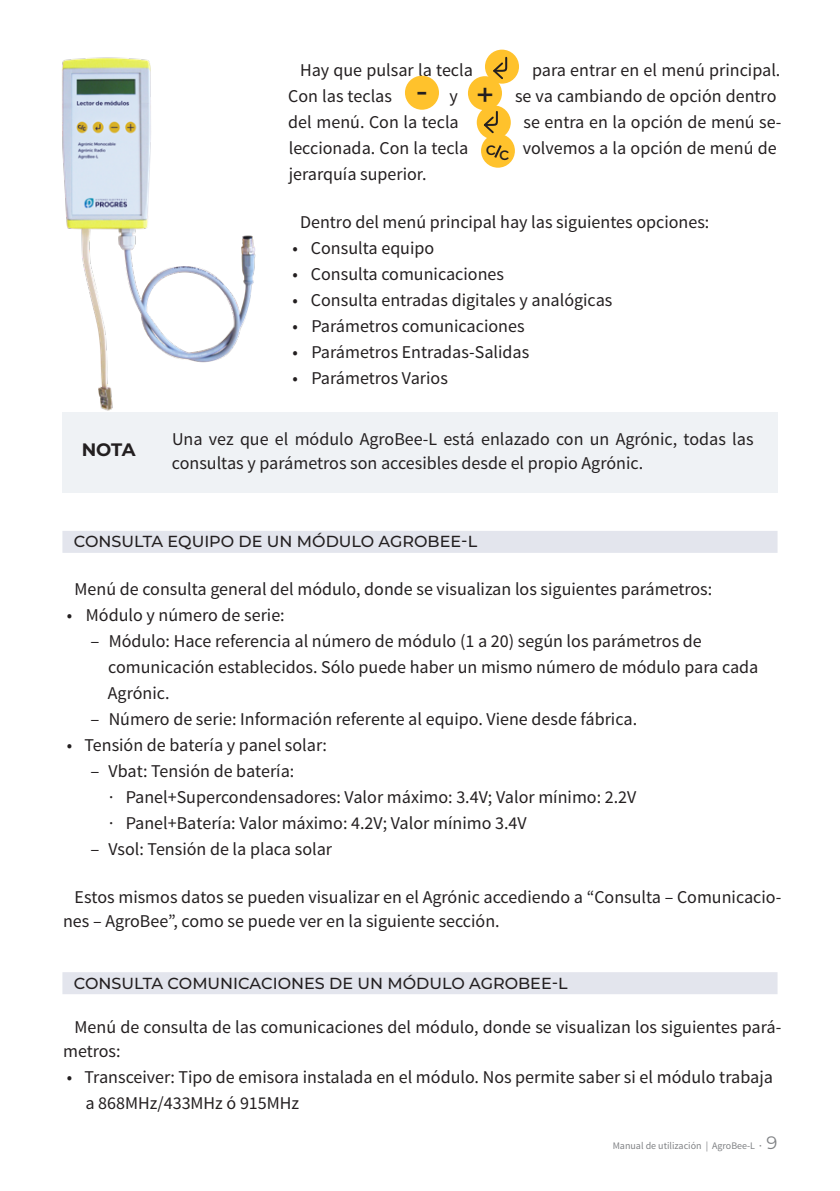
<style>
.page{position:relative;width:840px;height:1191px;background:#fff}
.page>*{position:absolute;margin:0;border:0;box-sizing:border-box;transform-origin:0 0}
.t1{font:500 32px "Montserrat";color:#231f20}
.t2{font:18px/24px "Source Sans Pro";color:#231f20}
.t3{font:700 18px "Montserrat";color:#231f20}
.t4{font:500 18px "Montserrat";color:#231f20}
.t5{font:500 16px "Montserrat";color:#231f20}
.t6{font:10px "Source Sans Pro";color:#808285}
.s1{font-weight:600}
.s2{font-family:"Montserrat";font-size:18px}
</style>
<div class="page">
<div style="left:62px;top:412px;width:715px;height:80px;background:#eff2f5"></div>
<div style="left:467px;top:76px;width:34px;height:34px;background:#ffc22c;border-radius:50%"></div>
<div style="left:405px;top:76px;width:34px;height:34px;background:#ffc22c;border-radius:50%"></div>
<div style="left:480px;top:134px;width:34px;height:34px;background:#ffc22c;border-radius:50%"></div>
<svg style="left:494px;top:145px;width:7px;height:13px"></svg>
<div style="left:476px;top:105px;width:34px;height:34px;background:#ffc22c;border-radius:50%"></div>
<svg style="left:481px;top:110px;width:17px;height:25px"></svg>
<div style="left:484px;top:50px;width:34px;height:34px;background:#ffc22c;border-radius:50%"></div>
<svg style="left:493px;top:56px;width:15px;height:23px"></svg>
<div style="left:62px;top:531px;width:715px;height:22px;background:#e3e5ed"></div>
<div style="left:62px;top:972px;width:715px;height:22px;background:#e3e5ed"></div>
<img style="left:62px;top:57px;width:194px;height:354px">
<p class="t3" style="left:82px;top:437px;width:55px">NOTA</p>
<p class="t2" style="left:300px;top:58px;width:174px">Hay que pulsar la tecla</p>
<p class="t2" style="left:531px;top:58px;width:250px">para entrar en el menú principal.</p>
<p class="t2" style="left:288px;top:84px;width:105px">Con las teclas</p>
<p class="t2" style="left:449px;top:84px;width:10px">y</p>
<p class="t2" style="left:514px;top:84px;width:263px">se va cambiando de opción dentro</p>
<p class="t2" style="left:288px;top:110px;width:172px">del menú. Con la tecla</p>
<p class="t2" style="left:523px;top:110px;width:259px">se entra en la opción de menú se-</p>
<p class="t2" style="left:288px;top:136px;width:181px">leccionada. Con la tecla</p>
<p class="t2" style="left:522px;top:136px;width:255px">volvemos a la opción de menú de</p>
<p class="t2" style="left:288px;top:162px;width:139px">jerarquía superior.</p>
<p class="t2" style="left:300px;top:210px;width:410px">Dentro del menú principal hay las siguientes opciones:</p>
<p class="t2" style="left:292px;top:236px;width:143px">• Consulta equipo</p>
<p class="t2" style="left:292px;top:262px;width:213px">• Consulta comunicaciones</p>
<p class="t2" style="left:292px;top:288px;width:321px">• Consulta entradas digitales y analógicas</p>
<p class="t2" style="left:292px;top:314px;width:233px">• Parámetros comunicaciones</p>
<p class="t2" style="left:292px;top:340px;width:238px">• Parámetros Entradas-Salidas</p>
<p class="t2" style="left:292px;top:366px;width:157px">• Parámetros Varios</p>
<h1 class="t1" style="left:415px;top:70px;width:80px">- +</h1>
<p class="t4" style="left:485px;top:138px;width:25px">cc</p>
<p class="t2" style="left:172px;top:427px;width:583px">Una vez que el módulo AgroBee-L está enlazado con un Agrónic, todas las consultas y parámetros son accesibles desde el propio Agrónic.</p>
<p class="t5" style="left:74px;top:530px;width:404px">CONSULTA EQUIPO DE UN MÓDULO AGROBEE-L</p>
<p class="t2" style="left:75px;top:577px;width:639px">Menú de consulta general del módulo, donde se visualizan los siguientes parámetros:</p>
<p class="t2" style="left:67px;top:603px;width:219px">• Módulo y número de serie:</p>
<p class="t2" style="left:90px;top:629px;width:612px">‒ Módulo: Hace referencia al número de módulo (1 a 20) según los parámetros de</p>
<p class="t2" style="left:108px;top:655px;width:651px">comunicación establecidos. Sólo puede haber un mismo número de módulo para cada</p>
<p class="t2" style="left:108px;top:681px;width:63px">Agrónic.</p>
<p class="t2" style="left:90px;top:707px;width:548px">‒ Número de serie: Información referente al equipo. Viene desde fábrica.</p>
<p class="t2" style="left:67px;top:732px;width:261px;line-height:26px;text-align:center">• Tensión de batería y panel solar: ‒ Vbat: Tensión de batería:</p>
<p class="t2" style="left:107px;top:785px;width:531px">∙ Panel+Supercondensadores: Valor máximo: 3.4V; Valor mínimo: 2.2V</p>
<p class="t2" style="left:107px;top:811px;width:421px">∙ Panel+Batería: Valor máximo: 4.2V; Valor mínimo 3.4V</p>
<p class="t2" style="left:90px;top:837px;width:243px">‒ Vsol: Tensión de la placa solar</p>
<p class="t2" style="left:63px;top:885px;width:719px;text-indent:12px">Estos mismos datos se pueden visualizar en el Agrónic accediendo a “Consulta – Comunicacio&shy;nes – AgroBee”, como se puede ver en la siguiente sección.</p>
<p class="t5" style="left:74px;top:971px;width:495px">CONSULTA COMUNICACIONES DE UN MÓDULO AGROBEE-L</p>
<p class="t2" style="left:63px;top:1015px;width:719px;text-indent:12px">Menú de consulta de las comunicaciones del módulo, donde se visualizan los siguientes pará&shy;metros:</p>
<p class="t2" style="left:85px;top:1064px;width:688px;line-height:26px;text-indent:-18px">• Transceiver: Tipo de emisora instalada en el módulo. Nos permite saber si el módulo trabaja a 868MHz/433MHz ó 915MHz</p>
<p class="t6" style="left:612px;top:1139px;width:166px">Manual de utilización | AgroBee-L <span class="s1">·</span> <span class="s2">9</span></p>
</div>
